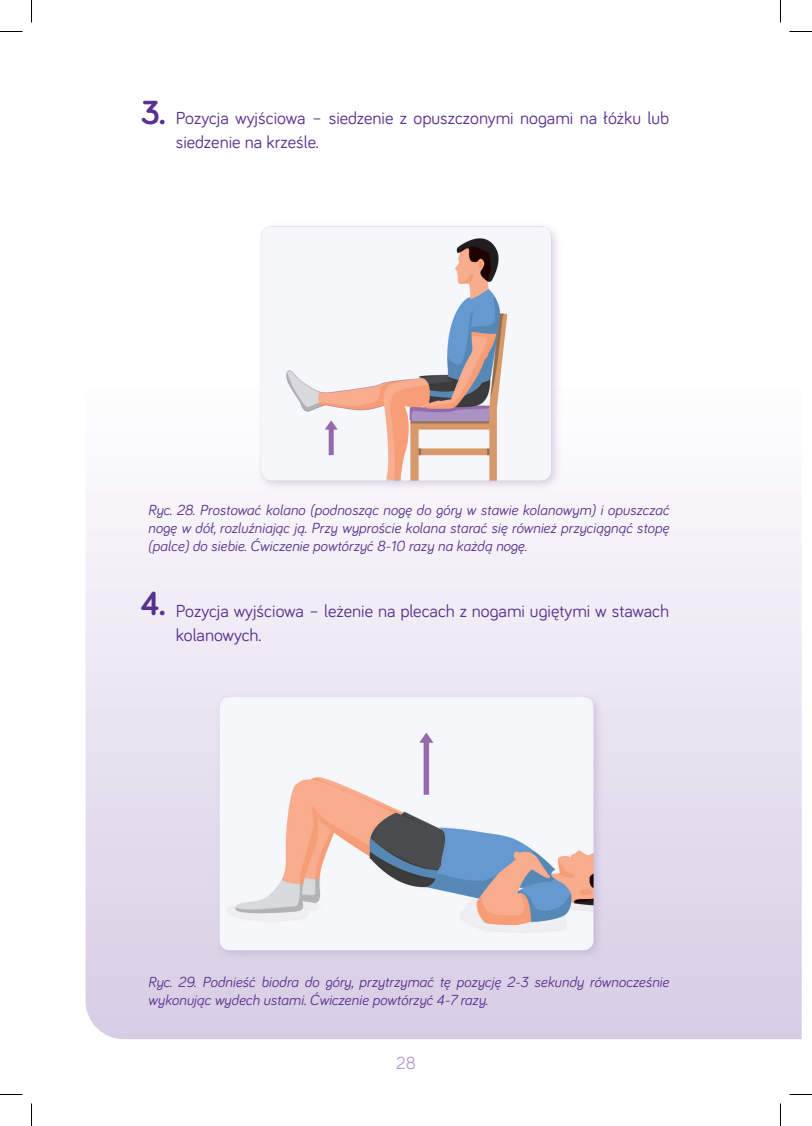
<style>
.page{position:relative;width:812px;height:1126px;background:#fff}
.page>*{position:absolute;margin:0;border:0;box-sizing:border-box;transform-origin:0 0}
.t1{font:700 34.5px "Bariol";color:#583191}
.t2{font:18px/24px "Bariol";color:#583191}
.t3{font:18px "Bariol";color:#b398c8}
.t4{font:italic 15px/18px "Bariol";color:#583191;text-align:justify}
</style>
<div class="page">
<svg style="left:86px;top:503px;width:715px;height:536px"></svg>
<img style="left:258px;top:226px;width:302px;height:266px">
<img style="left:176px;top:693px;width:477px;height:290px">
<svg style="left:0;top:31px;width:22px;height:1px"></svg>
<svg style="left:789px;top:31px;width:22px;height:1px"></svg>
<svg style="left:0;top:1094px;width:22px;height:1px"></svg>
<svg style="left:789px;top:1094px;width:22px;height:1px"></svg>
<svg style="left:31px;top:0;width:1px;height:22px"></svg>
<svg style="left:31px;top:1103px;width:1px;height:23px"></svg>
<svg style="left:780px;top:0;width:1px;height:22px"></svg>
<svg style="left:780px;top:1103px;width:1px;height:23px"></svg>
<p class="t1" style="left:141px;top:89px;width:27px">3.</p>
<p class="t2" style="left:176px;top:105px;width:494px">Pozycja wyjściowa – siedzenie z opuszczonymi nogami na łóżku lub siedzenie na krześle.</p>
<p class="t4" style="left:148px;top:500px;width:522px">Ryc. 28. Prostować kolano (podnosząc nogę do góry w stawie kolanowym) i opuszczać nogę w dół, rozluźniając ją. Przy wyproście kolana starać się również przyciągnąć stopę (palce) do siebie. Ćwiczenie powtórzyć 8-10 razy na każdą nogę.</p>
<p class="t1" style="left:140px;top:580px;width:28px">4.</p>
<p class="t2" style="left:176px;top:598px;width:494px">Pozycja wyjściowa – leżenie na plecach z nogami ugiętymi w stawach kolanowych.</p>
<p class="t4" style="left:148px;top:972px;width:522px">Ryc. 29. Podnieść biodra do góry, przytrzymać tę pozycję 2-3 sekundy równocześnie wykonując wydech ustami. Ćwiczenie powtórzyć 4-7 razy.</p>
<p class="t3" style="left:396px;top:1050px;width:21px">28</p>
</div>
